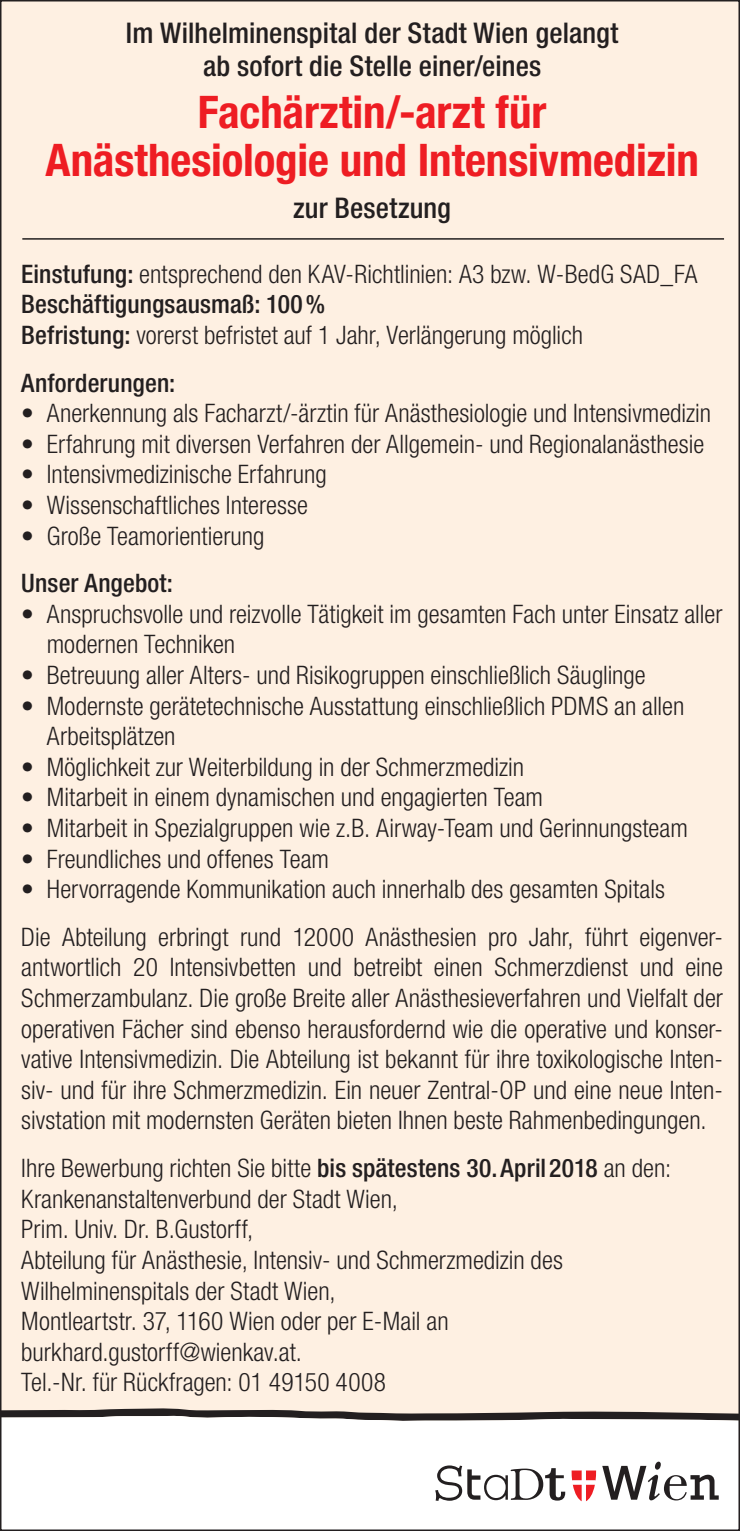
<style>
.page{position:relative;width:740px;height:1531px;background:#fff}
.page>*{position:absolute;margin:0;border:0;box-sizing:border-box;transform-origin:0 0}
.t1{font:700 condensed 45px/48px "Helvetica Neue";letter-spacing:-.005em;color:#ee1d23;text-align:center}
.t2{font:500 condensed 28.5px/33px "Helvetica Neue";letter-spacing:.005em;color:#231f20;text-align:center}
.t3{font:300 condensed 25.5px/30.6px "Helvetica Neue";color:#231f20}
.t4{font:500 condensed 25.5px "Helvetica Neue";letter-spacing:.005em;color:#231f20}
.s1{font-weight:500}
</style>
<div class="page">
<div style="left:0;top:0;width:740px;height:1432px;background:#fef0e2"></div>
<svg style="left:3px;top:1408px;width:734px;height:24px;background:#bdbab8"></svg>
<svg style="left:435px;top:1465px;width:130px;height:36px"></svg>
<svg style="left:602px;top:1461px;width:117px;height:39px"></svg>
<svg style="left:571px;top:1470px;width:25px;height:32px"></svg>
<hr style="left:22px;top:238px;width:702px;height:2px;background:#231f20">
<p class="t2" style="left:126px;top:16px;width:494px">Im Wilhelminenspital der Stadt Wien gelangt ab sofort die Stelle einer/eines</p>
<h1 class="t1" style="left:45px;top:87px;width:655px">Fachärztin/-arzt für<br>Anästhesiologie und Intensivmedizin</h1>
<p class="t2" style="left:293px;top:191px;width:159px">zur Besetzung</p>
<p class="t3" style="left:21px;top:258px;width:678px"><span class="s1">Einstufung:</span> entsprechend den KAV-Richtlinien: A3 bzw. W-BedG SAD_FA<br><span class="s1">Beschäftigungsausmaß: 100%<br>Befristung:</span> vorerst befristet auf 1 Jahr, Verlängerung möglich</p>
<p class="t4" style="left:21px;top:367px;width:156px">Anforderungen:</p>
<p class="t3" style="left:21px;top:398px;width:691px">• Anerkennung als Facharzt/-ärztin für Anästhesiologie und Intensivmedizin</p>
<p class="t3" style="left:21px;top:428px;width:684px">• Erfahrung mit diversen Verfahren der Allgemein- und Regionalanästhesie</p>
<p class="t3" style="left:21px;top:459px;width:307px">• Intensivmedizinische Erfahrung</p>
<p class="t3" style="left:21px;top:489px;width:288px">• Wissenschaftliches Interesse</p>
<p class="t3" style="left:21px;top:520px;width:245px">• Große Teamorientierung</p>
<p class="t4" style="left:21px;top:568px;width:153px">Unser Angebot:</p>
<p class="t3" style="left:47px;top:598px;width:677px;text-indent:-25px">• Anspruchsvolle und reizvolle Tätigkeit im gesamten Fach unter Einsatz aller modernen Techniken</p>
<p class="t3" style="left:21px;top:659px;width:626px">• Betreuung aller Alters- und Risikogruppen einschließlich Säuglinge</p>
<p class="t3" style="left:47px;top:690px;width:639px;text-indent:-25px">• Modernste gerätetechnische Ausstattung einschließlich PDMS an allen<br>Arbeitsplätzen</p>
<p class="t3" style="left:21px;top:751px;width:504px">• Möglichkeit zur Weiterbildung in der Schmerzmedizin</p>
<p class="t3" style="left:21px;top:782px;width:523px">• Mitarbeit in einem dynamischen und engagierten Team</p>
<p class="t3" style="left:21px;top:812px;width:668px">• Mitarbeit in Spezialgruppen wie z.B. Airway-Team und Gerinnungsteam</p>
<p class="t3" style="left:21px;top:843px;width:309px">• Freundliches und offenes Team</p>
<p class="t3" style="left:21px;top:865px;width:703px;line-height:47.7px">• Hervorragende Kommunikation auch innerhalb des gesamten Spitals<br>Die Abteilung erbringt rund 12000 Anästhesien pro Jahr, führt eigenver-</p>
<p class="t3" style="left:21px;top:952px;width:703px;text-align:justify">antwortlich 20 Intensivbetten und betreibt einen Schmerzdienst und eine Schmerzambulanz. Die große Breite aller Anästhesieverfahren und Vielfalt der operativen Fächer sind ebenso herausfordernd wie die operative und konser&shy;vative Intensivmedizin. Die Abteilung ist bekannt für ihre toxikologische Inten&shy;siv- und für ihre Schmerzmedizin. Ein neuer Zentral-OP und eine neue Inten&shy;sivstation mit modernsten Geräten bieten Ihnen beste Rahmenbedingungen.</p>
<p class="t3" style="left:21px;top:1152px;width:651px">Ihre Bewerbung richten Sie bitte <span class="s1">bis spätestens 30.April2018</span> an den:<br>Krankenanstaltenverbund der Stadt Wien,<br>Prim. Univ. Dr. B.Gustorff,<br>Abteilung für Anästhesie, Intensiv- und Schmerzmedizin des Wilhelminenspitals der Stadt Wien,<br>Montleartstr. 37, 1160 Wien oder per E-Mail an burkhard.gustorff@wienkav.at.<br>Tel.-Nr. für Rückfragen: 01 49150 4008</p>
</div>
